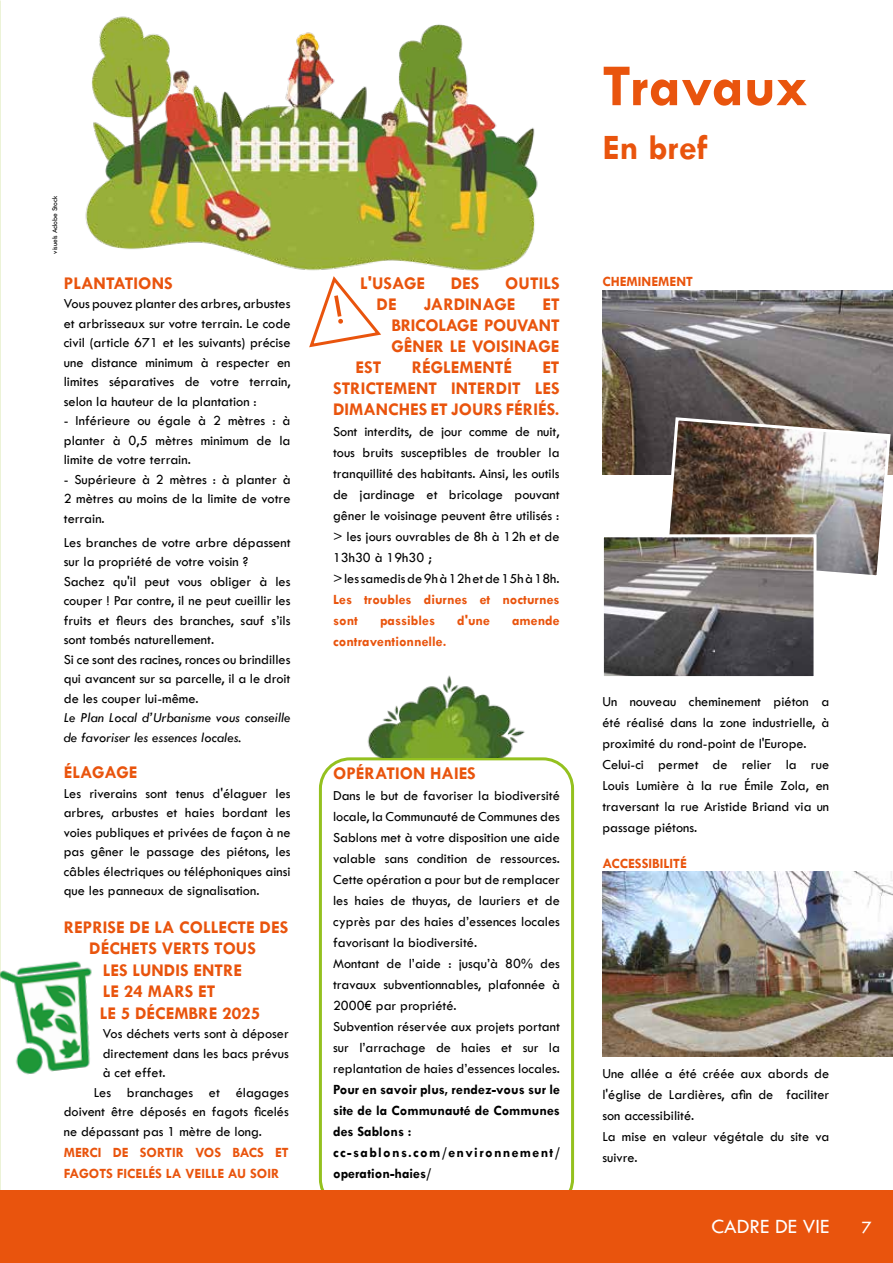
<style>
.page{position:relative;width:893px;height:1263px;background:#fff}
.page>*{position:absolute;margin:0;border:0;box-sizing:border-box;transform-origin:0 0}
.t1{font:700 60px "Tw Cen";color:#e9540d}
.t2{font:700 36px "Tw Cen";color:#e9540d}
.t3{font:21px "Tw Cen";color:#fff}
.t4{font:700 18px/21px "Tw Cen";color:#e9540d;text-align:justify}
.t5{font:18px "Tw Cen";color:#fff}
.t6{font:14.25px/21px "Tw Cen";color:#000}
.t7{font:700 14.25px/21px "Tw Cen";color:#e9540d}
.t8{font:700 14.25px/21px "Tw Cen";color:#000}
.t9{font:italic 14.25px/19.5px "Tw Cen";color:#000}
.t10{font:7.5px "Tw Cen";color:#000}
</style>
<div class="page">
<div style="left:319px;top:757px;width:255px;height:453px;border:3px solid #94c11f;border-radius:30px"></div>
<div style="left:0;top:1191px;width:893px;height:72px;background:#e9540d"></div>
<img style="left:602px;top:290px;width:291px;height:184px">
<img style="left:602px;top:872px;width:291px;height:184px">
<img style="left:85px;top:16px;width:453px;height:255px">
<img style="left:359px;top:675px;width:175px;height:83px">
<img style="left:0;top:941px;width:92px;height:150px">
<img style="left:663px;top:416px;width:229px;height:160px">
<img style="left:605px;top:538px;width:207px;height:137px">
<div style="left:601px;top:534px;width:215px;height:145px;border:3px solid #fff"></div>
<svg style="left:309px;top:276px;width:72px;height:72px"></svg>
<p class="t10" style="left:50px;top:254px;width:60px;rotate:-90deg">visuels Adobe Stock</p>
<p class="t4" style="left:64px;top:272px;width:111px">PLANTATIONS</p>
<p class="t6" style="left:64px;top:294px;width:228px;line-height:19.5px;text-align:justify">Vous pouvez planter des arbres, arbustes et arbrisseaux sur votre terrain. Le code civil (article 671 et les suivants) précise une distance minimum à respecter en limites séparatives de votre terrain, selon la hauteur de la plantation :</p>
<p class="t6" style="left:64px;top:411px;width:228px;line-height:19.5px;text-align:justify">- Inférieure ou égale à 2 mètres : à planter à 0,5 mètres minimum de la limite de votre terrain.</p>
<p class="t6" style="left:64px;top:469px;width:228px;line-height:19.5px;text-align:justify">- Supérieure à 2 mètres : à planter à 2 mètres au moins de la limite de votre terrain.</p>
<p class="t6" style="left:64px;top:532px;width:228px;line-height:19.5px">Les branches de votre arbre dépassent sur la propriété de votre voisin ?<br>Sachez qu'il peut vous obliger à les couper ! Par contre, il ne peut cueillir les fruits et fleurs des branches, sauf s’ils sont tombés naturellement.<br>Si ce sont des racines, ronces ou brindilles qui avancent sur sa parcelle, il a le droit de les couper lui-même.</p>
<p class="t9" style="left:64px;top:708px;width:228px">Le Plan Local d’Urbanisme vous conseille de favoriser les essences locales.</p>
<p class="t4" style="left:64px;top:761px;width:75px">ÉLAGAGE</p>
<p class="t6" style="left:64px;top:783px;width:228px;line-height:19.5px;text-align:justify">Les riverains sont tenus d'élaguer les arbres, arbustes et haies bordant les voies publiques et privées de façon à ne pas gêner le passage des piétons, les câbles électriques ou téléphoniques ainsi que les panneaux de signalisation.</p>
<p class="t4" style="left:64px;top:916px;width:226px">REPRISE DE LA COLLECTE DES</p>
<p class="t4" style="left:89px;top:937px;width:168px">DÉCHETS VERTS TOUS</p>
<p class="t4" style="left:103px;top:959px;width:141px">LES LUNDIS ENTRE</p>
<p class="t4" style="left:103px;top:981px;width:114px">LE 24 MARS ET</p>
<p class="t4" style="left:100px;top:1002px;width:162px">LE 5 DÉCEMBRE 2025</p>
<p class="t6" style="left:103px;top:1023px;width:188px">Vos déchets verts sont à déposer</p>
<p class="t6" style="left:103px;top:1043px;width:188px">directement dans les bacs prévus</p>
<p class="t6" style="left:103px;top:1062px;width:64px">à cet effet.</p>
<p class="t6" style="left:94px;top:1082px;width:197px">Les branchages et élagages</p>
<p class="t6" style="left:64px;top:1101px;width:227px">doivent être déposés en fagots ficelés</p>
<p class="t6" style="left:64px;top:1121px;width:199px">ne dépassant pas 1 mètre de long.</p>
<p class="t7" style="left:64px;top:1141px;width:226px">MERCI DE SORTIR VOS BACS ET<br>FAGOTS FICELÉS LA VEILLE AU SOIR</p>
<p class="t4" style="left:360px;top:272px;width:66px">L'USAGE</p>
<p class="t4" style="left:451px;top:272px;width:30px">DES</p>
<p class="t4" style="left:505px;top:272px;width:56px">OUTILS</p>
<p class="t4" style="left:377px;top:293px;width:22px">DE</p>
<p class="t4" style="left:424px;top:293px;width:93px">JARDINAGE</p>
<p class="t4" style="left:392px;top:293px;width:170px;text-indent:151px">ET BRICOLAGE POUVANT GÊNER LE VOISINAGE</p>
<p class="t4" style="left:356px;top:356px;width:27px">EST</p>
<p class="t4" style="left:412px;top:356px;width:102px">RÉGLEMENTÉ</p>
<p class="t4" style="left:333px;top:356px;width:228px;text-indent:209px">ET STRICTEMENT INTERDIT LES DIMANCHES ET JOURS FÉRIÉS.</p>
<p class="t6" style="left:333px;top:421px;width:228px">Sont interdits, de jour comme de nuit, tous bruits susceptibles de troubler la tranquillité des habitants. Ainsi, les outils de jardinage et bricolage pouvant gêner le voisinage peuvent être utilisés : &gt; les jours ouvrables de 8h à 12h et de 13h30 à 19h30 ;<br>&gt; les samedis de 9h à 12h et de 15h à 18h.</p>
<p class="t7" style="left:333px;top:588px;width:228px">Les troubles diurnes et nocturnes sont</p>
<p class="t7" style="left:380px;top:609px;width:57px">passibles</p>
<p class="t7" style="left:457px;top:609px;width:34px">d'une</p>
<p class="t7" style="left:512px;top:609px;width:49px">amende</p>
<p class="t7" style="left:333px;top:630px;width:115px">contraventionnelle.</p>
<p class="t4" style="left:333px;top:762px;width:144px">OPÉRATION HAIES</p>
<p class="t6" style="left:333px;top:785px;width:228px">Dans le but de favoriser la biodiversité locale, la Communauté de Communes des Sablons met à votre disposition une aide valable sans condition de ressources.<br>Cette opération a pour but de remplacer les haies de thuyas, de lauriers et de cyprès par des haies d’essences locales favorisant la biodiversité.<br>Montant de l’aide : jusqu’à 80% des travaux subventionnables, plafonnée à 2000€ par propriété.<br>Subvention réservée aux projets portant sur l’arrachage de haies et sur la replantation de haies d’essences locales.</p>
<p class="t8" style="left:333px;top:1078px;width:228px">Pour en savoir plus, rendez-vous sur le site de la Communauté de Communes des Sablons : cc-sablons.com/environnement/ operation-haies/</p>
<h1 class="t1" style="left:602px;top:50px;width:207px">Travaux</h1>
<h2 class="t2" style="left:602px;top:126px;width:107px">En bref</h2>
<p class="t7" style="left:602px;top:271px;width:92px">CHEMINEMENT</p>
<p class="t6" style="left:602px;top:691px;width:228px">Un nouveau cheminement piéton a été réalisé dans la zone industrielle, à proximité du rond-point de l'Europe.<br>Celui-ci permet de relier la rue Louis Lumière à la rue Émile Zola, en traversant la rue Aristide Briand via un passage piétons.</p>
<p class="t7" style="left:602px;top:852px;width:86px">ACCESSIBILITÉ</p>
<p class="t6" style="left:602px;top:1063px;width:228px">Une allée a été créée aux abords de l'église de Lardières, afin de faciliter son accessibilité.<br>La mise en valeur végétale du site va suivre.</p>
<h3 class="t3" style="left:711px;top:1214px;width:119px">CADRE DE VIE</h3>
<p class="t5" style="left:862px;top:1216px;width:11px">7</p>
</div>
